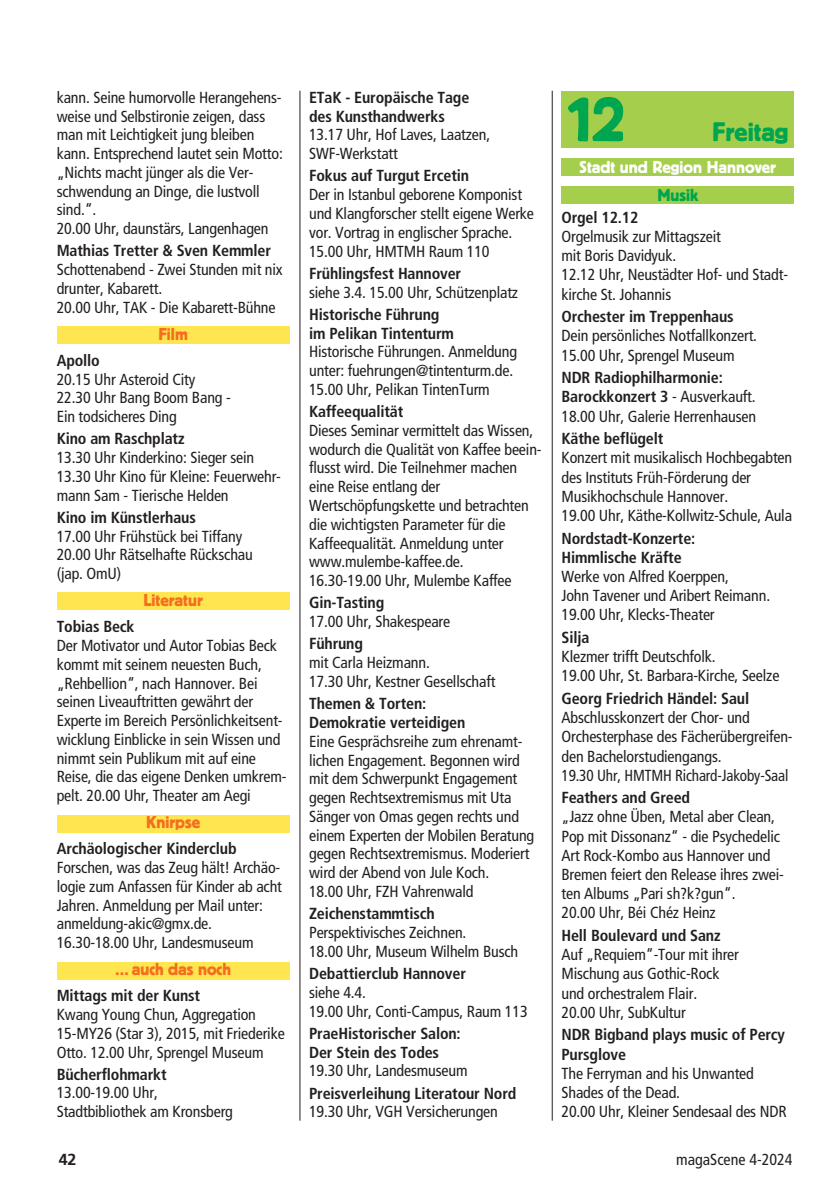
<style>
.page{position:relative;width:840px;height:1191px;background:#fff}
.page>*{position:absolute;margin:0;border:0;box-sizing:border-box;transform-origin:0 0}
.t1{font:66px "Block T";color:#00a54f}
.t2{font:28px "Block T";color:#00a54f}
.t3{font:18px "Block T";color:#f36e21}
.t4{font:18px "Block T";color:#fff}
.t5{font:18px "Block T";color:#00a54f}
.t6{font:condensed 16px/18.8px "Frutiger";letter-spacing:-.01em;color:#231f20}
.t7{font:700 condensed 16px/18.8px "Frutiger";letter-spacing:-.01em;color:#231f20}
.t8{font:700 16px "Frutiger";color:#231f20}
.s1{font-weight:700}
</style>
<div class="page">
<div style="left:57px;top:962px;width:232px;height:17px;background:#ffe54f"></div>
<div style="left:561px;top:91px;width:232px;height:57px;background:#a4ce4c"></div>
<div style="left:561px;top:159px;width:232px;height:17px;background:#a4ce4c"></div>
<div style="left:561px;top:186px;width:232px;height:17px;background:#a4ce4c"></div>
<div style="left:57px;top:326px;width:232px;height:17px;background:#ffe54f"></div>
<div style="left:57px;top:593px;width:232px;height:17px;background:#ffe54f"></div>
<div style="left:57px;top:815px;width:232px;height:17px;background:#ffe54f"></div>
<hr style="left:299px;top:91px;width:1px;height:1029px;background:#231f20">
<hr style="left:551px;top:91px;width:1px;height:1029px;background:#231f20">
<p class="t6" style="left:57px;top:89px;width:227px">kann. Seine humorvolle Herangehens&shy;weise und Selbstironie zeigen, dass man mit Leichtigkeit jung bleiben kann. Entsprechend lautet sein Motto: „Nichts macht jünger als die Ver - schwen dung an Dinge, die lustvoll sind.“.<br>20.00 Uhr, daunstärs, Langenhagen</p>
<p class="t7" style="left:57px;top:243px;width:216px">Mathias Tretter &amp; Sven Kemmler</p>
<p class="t6" style="left:57px;top:261px;width:227px">Schottenabend - Zwei Stunden mit nix drunter, Kabarett.<br>20.00 Uhr, TAK - Die Kabarett-Bühne</p>
<p class="t7" style="left:57px;top:352px;width:45px">Apollo</p>
<p class="t6" style="left:57px;top:371px;width:175px">20.15 Uhr Asteroid City<br>22.30 Uhr Bang Boom Bang -<br>Ein todsicheres Ding</p>
<p class="t7" style="left:57px;top:430px;width:129px">Kino am Raschplatz</p>
<p class="t6" style="left:57px;top:449px;width:225px">13.30 Uhr Kinderkino: Sieger sein<br>13.30 Uhr Kino für Kleine: Feuerwehr&shy;mann Sam - Tierische Helden</p>
<p class="t7" style="left:57px;top:509px;width:140px">Kino im Künstlerhaus</p>
<p class="t6" style="left:57px;top:528px;width:197px">17.00 Uhr Frühstück bei Tiffany<br>20.00 Uhr Rätselhafte Rückschau (jap. OmU)</p>
<p class="t7" style="left:57px;top:618px;width:79px">Tobias Beck</p>
<p class="t6" style="left:57px;top:637px;width:231px">Der Motivator und Autor Tobias Beck kommt mit seinem neuesten Buch, „Rehbellion“, nach Hannover. Bei seinen Liveauftritten gewährt der Experte im Bereich Persönlichkeitsent&shy;wicklung Einblicke in sein Wissen und nimmt sein Publikum mit auf eine Reise, die das eigene Denken umkrem&shy;pelt. 20.00 Uhr, Theater am Aegi</p>
<p class="t7" style="left:57px;top:840px;width:181px">Archäologischer Kinderclub</p>
<p class="t6" style="left:57px;top:859px;width:226px">Forschen, was das Zeug hält! Archäo&shy;logie zum Anfassen für Kinder ab acht Jahren. Anmeldung per Mail unter: anmeldung-akic@gmx.de.<br>16.30-18.00 Uhr, Landesmuseum</p>
<p class="t7" style="left:57px;top:987px;width:145px">Mittags mit der Kunst</p>
<p class="t6" style="left:57px;top:1006px;width:229px">Kwang Young Chun, Aggregation<br>15-MY26 (Star 3), 2015, mit Friederike<br>Otto. 12.00 Uhr, Sprengel Museum</p>
<p class="t7" style="left:57px;top:1066px;width:111px">Bücherflohmarkt</p>
<p class="t6" style="left:57px;top:1084px;width:178px">13.00-19.00 Uhr,<br>Stadtbibliothek am Kronsberg</p>
<p class="t3" style="left:158px;top:324px;width:31px">Film</p>
<p class="t3" style="left:143px;top:590px;width:61px">Literatur</p>
<p class="t3" style="left:146px;top:812px;width:55px">Knirpse</p>
<p class="t3" style="left:115px;top:959px;width:117px">… auch das noch</p>
<p class="t7" style="left:309px;top:89px;width:162px">ETaK - Europäische Tage des Kunsthandwerks</p>
<p class="t6" style="left:309px;top:127px;width:182px">13.17 Uhr, Hof Laves, Laatzen,<br>SWF-Werkstatt</p>
<p class="t7" style="left:309px;top:168px;width:161px">Fokus auf Turgut Ercetin</p>
<p class="t6" style="left:309px;top:186px;width:226px">Der in Istanbul geborene Komponist und Klangforscher stellt eigene Werke vor. Vortrag in englischer Sprache.<br>15.00 Uhr, HMTMH Raum 110</p>
<p class="t7" style="left:309px;top:265px;width:153px">Frühlingsfest Hannover</p>
<p class="t6" style="left:309px;top:284px;width:210px">siehe 3.4. 15.00 Uhr, Schützenplatz</p>
<p class="t7" style="left:309px;top:306px;width:146px">Historische Führung im Pelikan Tintenturm</p>
<p class="t6" style="left:309px;top:343px;width:209px">Historische Führungen. Anmeldung unter: fuehrungen@tintenturm.de.<br>15.00 Uhr, Pelikan TintenTurm</p>
<p class="t7" style="left:309px;top:403px;width:96px">Kaffeequalität</p>
<p class="t6" style="left:309px;top:422px;width:234px">Dieses Seminar vermittelt das Wissen, wodurch die Qualität von Kaffee beein&shy;flusst wird. Die Teilnehmer machen eine Reise entlang der Wertschöpfungskette und betrachten die wichtigsten Parameter für die Kaffeequalität. Anmeldung unter www.mulembe-kaffee.de.<br>16.30-19.00 Uhr, Mulembe Kaffee</p>
<p class="t7" style="left:309px;top:594px;width:77px">Gin-Tasting</p>
<p class="t6" style="left:309px;top:613px;width:143px">17.00 Uhr, Shakespeare</p>
<p class="t7" style="left:309px;top:635px;width:55px">Führung</p>
<p class="t6" style="left:309px;top:654px;width:188px">mit Carla Heizmann.<br>17.30 Uhr, Kestner Gesellschaft</p>
<p class="t7" style="left:309px;top:695px;width:158px">Themen &amp; Torten:<br>Demokratie verteidigen</p>
<p class="t6" style="left:309px;top:733px;width:226px">Eine Gesprächsreihe zum ehrenamt - lichen Engagement. Begonnen wird mit dem Schwerpunkt Engagement gegen Rechtsextremismus mit Uta<br>Sänger von Omas gegen rechts und einem Experten der Mobilen Beratung gegen Rechtsextremismus. Moderiert wird der Abend von Jule Koch.<br>18.00 Uhr, FZH Vahrenwald</p>
<p class="t7" style="left:309px;top:905px;width:127px">Zeichenstammtisch</p>
<p class="t6" style="left:309px;top:924px;width:210px">Perspektivisches Zeichnen.<br>18.00 Uhr, Museum Wilhelm Busch</p>
<p class="t7" style="left:309px;top:965px;width:158px">Debattierclub Hannover</p>
<p class="t6" style="left:309px;top:984px;width:220px">siehe 4.4.<br>19.00 Uhr, Conti-Campus, Raum 113</p>
<p class="t7" style="left:309px;top:1025px;width:153px">PraeHistorischer Salon:<br>Der Stein des Todes</p>
<p class="t6" style="left:309px;top:1062px;width:160px">19.30 Uhr, Landesmuseum</p>
<p class="t7" style="left:309px;top:1085px;width:209px">Preisverleihung Literatour Nord</p>
<p class="t6" style="left:309px;top:1103px;width:190px">19.30 Uhr, VGH Versicherungen</p>
<h1 class="t1" style="left:567px;top:84px;width:59px">12</h1>
<h2 class="t2" style="left:711px;top:117px;width:78px">Freitag</h2>
<p class="t4" style="left:579px;top:157px;width:198px">Stadt und Region Hannover</p>
<p class="t5" style="left:657px;top:185px;width:42px">Musik</p>
<p class="t7" style="left:561px;top:209px;width:78px">Orgel 12.12</p>
<p class="t6" style="left:561px;top:228px;width:228px">Orgelmusik zur Mittagszeit<br>mit Boris Davidyuk.<br>12.12 Uhr, Neustädter Hof- und Stadt&shy;kirche St. Johannis</p>
<p class="t7" style="left:561px;top:308px;width:174px">Orchester im Treppenhaus</p>
<p class="t6" style="left:561px;top:327px;width:197px">Dein persönliches Notfallkonzert.<br>15.00 Uhr, Sprengel Museum</p>
<p class="t6" style="left:561px;top:369px;width:196px"><span class="s1">NDR Radiophilharmonie:<br>Barockkonzert 3</span> - Ausverkauft.<br>18.00 Uhr, Galerie Herrenhausen</p>
<p class="t7" style="left:561px;top:430px;width:103px">Käthe beflügelt</p>
<p class="t6" style="left:561px;top:449px;width:232px">Konzert mit musikalisch Hochbegabten des Instituts Früh-Förderung der Musikhochschule Hannover.<br>19.00 Uhr, Käthe-Kollwitz-Schule, Aula</p>
<p class="t7" style="left:561px;top:530px;width:135px">Nordstadt-Konzerte:<br>Himmlische Kräfte</p>
<p class="t6" style="left:561px;top:568px;width:210px">Werke von Alfred Koerppen,<br>John Tavener und Aribert Reimann.<br>19.00 Uhr, Klecks-Theater</p>
<p class="t7" style="left:561px;top:629px;width:29px">Silja</p>
<p class="t6" style="left:561px;top:648px;width:219px">Klezmer trifft Deutschfolk.<br>19.00 Uhr, St. Barbara-Kirche, Seelze</p>
<p class="t7" style="left:561px;top:690px;width:189px">Georg Friedrich Händel: Saul</p>
<p class="t6" style="left:561px;top:709px;width:232px">Abschlusskonzert der Chor- und Orchesterphase des Fächerübergreifen&shy;den Bachelorstudiengangs.<br>19.30 Uhr, HMTMH Richard-Jakoby-Saal</p>
<p class="t7" style="left:561px;top:789px;width:130px">Feathers and Greed</p>
<p class="t6" style="left:561px;top:808px;width:224px">„Jazz ohne Üben, Metal aber Clean,<br>Pop mit Dissonanz“ - die Psychedelic<br>Art Rock-Kombo aus Hannover und<br>Bremen feiert den Release ihres zwei&shy;ten Albums „Pari sh?k?gun“.<br>20.00 Uhr, Béi Chéz Heinz</p>
<p class="t7" style="left:561px;top:927px;width:160px">Hell Boulevard und Sanz</p>
<p class="t6" style="left:561px;top:946px;width:179px">Auf „Requiem“-Tour mit ihrer<br>Mischung aus Gothic-Rock und orchestralem Flair.<br>20.00 Uhr, SubKultur</p>
<p class="t7" style="left:561px;top:1026px;width:225px">NDR Bigband plays music of Percy<br>Pursglove</p>
<p class="t6" style="left:561px;top:1064px;width:226px">The Ferryman and his Unwanted<br>Shades of the Dead.<br>20.00 Uhr, Kleiner Sendesaal des NDR</p>
<p class="t8" style="left:59px;top:1152px;width:19px">42</p>
<p class="t6" style="left:675px;top:1151px;width:118px">magaScene 4-2024</p>
</div>
